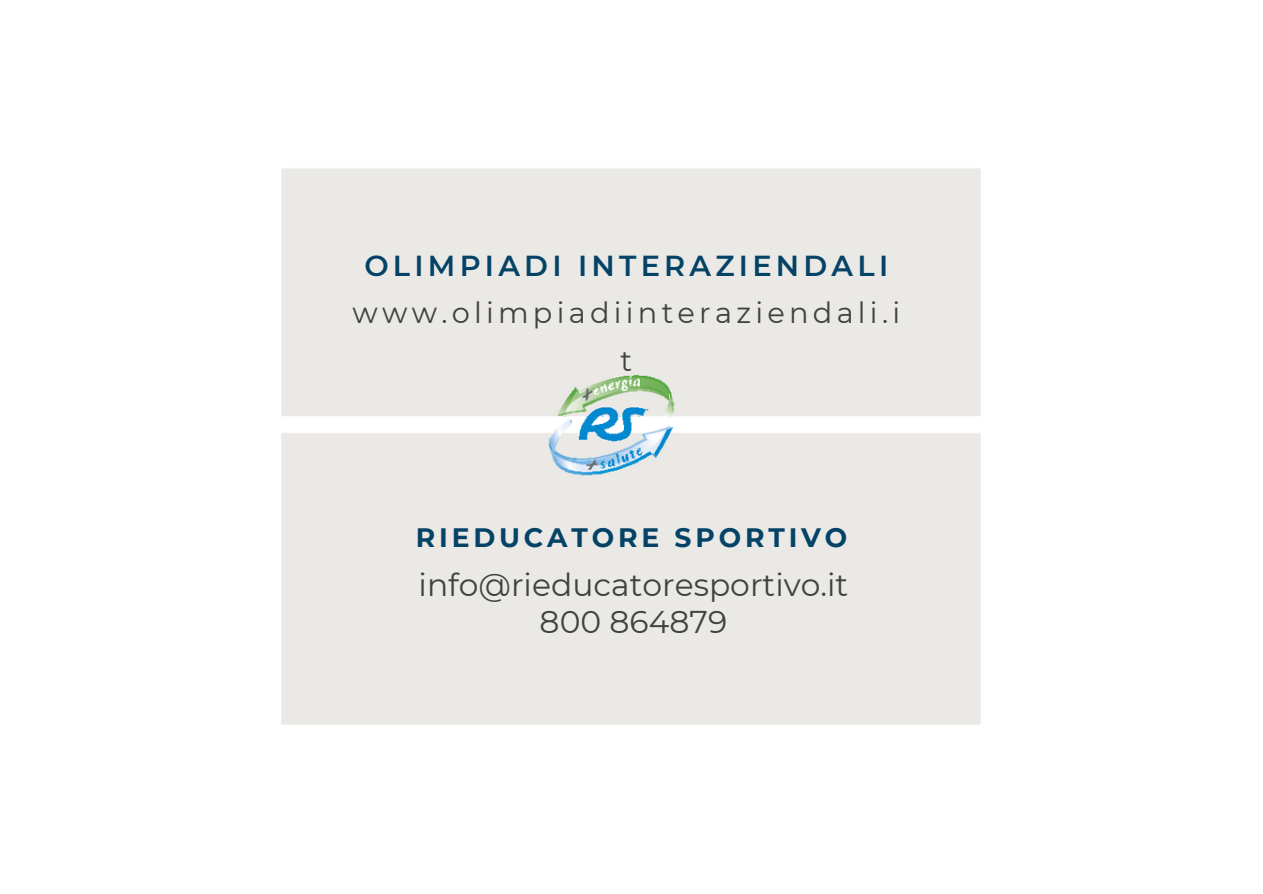
<style>
.page{position:relative;width:1263px;height:894px;background:#fff}
.page>*{position:absolute;margin:0;border:0;box-sizing:border-box;transform-origin:0 0}
.t1{font:31.35px/37.2px "Montserrat";color:#404141;text-align:center}
.t2{font:28.8px/47.2px "Montserrat";letter-spacing:.145em;color:#404141;text-align:center}
.t3{font:700 26.55px "Montserrat";letter-spacing:.145em;color:#044365}
.s1{font-weight:600;color:#044365}
</style>
<div class="page">
<div style="left:281px;top:168px;width:700px;height:557px;background:#ebe9e6"></div>
<h1 class="t2" style="left:352px;top:242px;width:549px"><span class="s1">OLIMPIADI INTERAZIENDALI </span>www.olimpiadiinteraziendali.i t</h1>
<h1 class="t3" style="left:416px;top:520px;width:433px">RIEDUCATORE SPORTIVO</h1>
<p class="t1" style="left:419px;top:566px;width:431px">info@rieducatoresportivo.it<br>800 864879</p>
</div>
